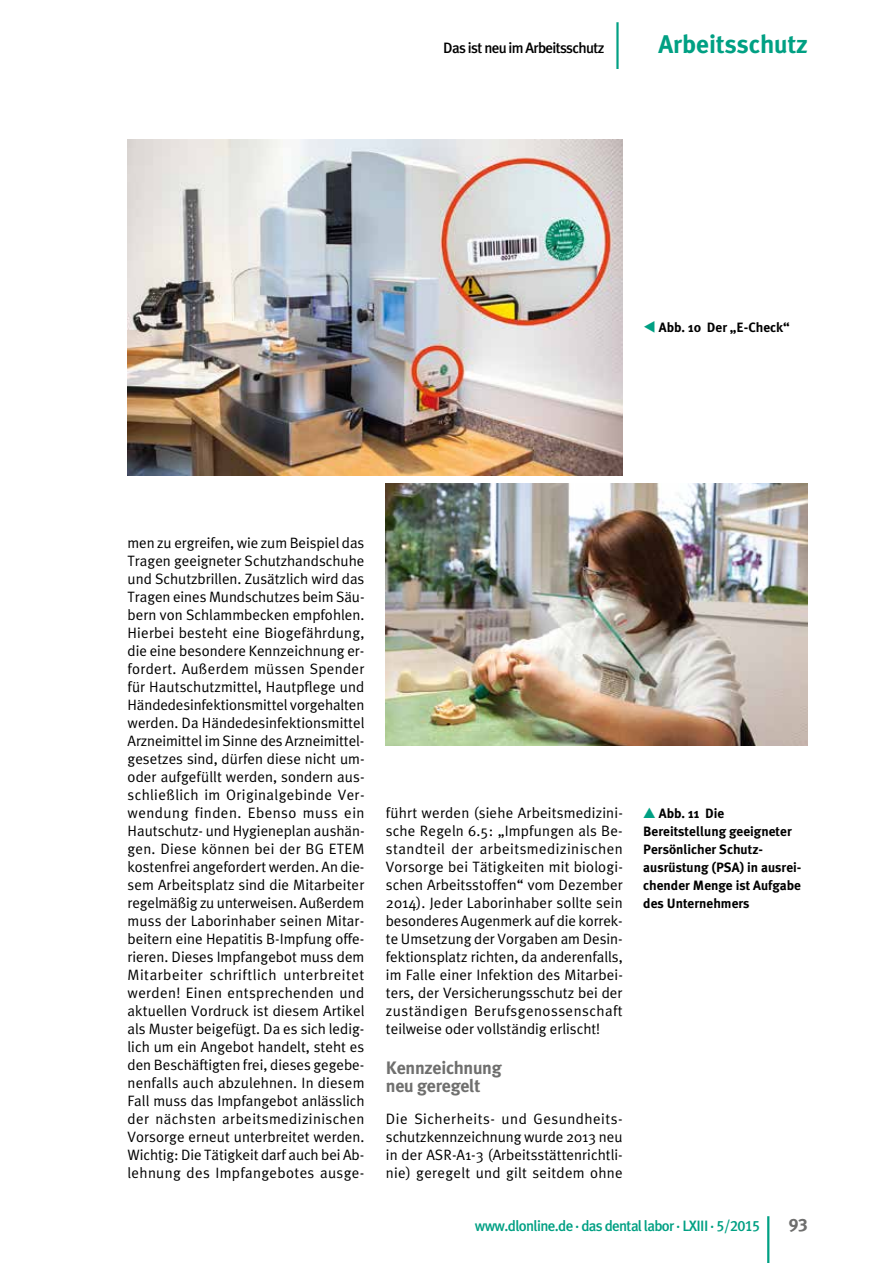
<style>
.page{position:relative;width:893px;height:1263px;background:#fff}
.page>*{position:absolute;margin:0;border:0;box-sizing:border-box;transform-origin:0 0}
.t1{font:64.95px "Helvetica Neue";color:#00a083;scale:.39 1}
.t2{font:700 25.5px "Meta Plus";color:#00a083}
.t3{font:700 18px/18px "Meta Plus";letter-spacing:-.015em;color:#6f6f6e}
.t4{font:18px "Meta Plus Bold Caps";color:#6f6f6e}
.t5{font:15px/18px "Meta Plus Normal";color:#000;text-align:justify}
.t6{font:500 15px "Meta Plus";letter-spacing:-.045em;color:#00a083}
.t7{font:500 15px "Meta Plus";letter-spacing:-.045em;color:#000}
.t8{font:700 13.5px/18px "Meta Plus";color:#000}
.s1{font-family:"All You Need";font-weight:400;font-size:15px;color:#00a083}
.s2{font-family:"Meta Plus Medium Caps";font-weight:400}
</style>
<div class="page">
<hr style="left:767px;top:1216px;width:2px;height:47px;background:#00a083">
<img style="left:128px;top:140px;width:495px;height:335px">
<img style="left:386px;top:483px;width:422px;height:262px">
<p class="t7" style="left:443px;top:39px;width:163px">Das ist neu im Arbeitsschutz</p>
<h1 class="t1" style="left:615px;top:-1px;width:16px">l</h1>
<h2 class="t2" style="left:658px;top:29px;width:151px">Arbeitsschutz</h2>
<p class="t8" style="left:643px;top:318px;width:148px"><span class="s1">d</span> Abb. 10 Der „E-Check“</p>
<p class="t5" style="left:128px;top:533px;width:239px">men zu ergreifen, wie zum Beispiel das Tragen geeigneter Schutzhandschuhe und Schutzbrillen. Zusätzlich wird das Tragen eines Mundschutzes beim Säu&shy;bern von Schlammbecken empfohlen.<br>Hierbei besteht eine Biogefährdung, die eine besondere Kennzeichnung er&shy;fordert. Außerdem müssen Spender für Hautschutzmittel, Hautpflege und Händedesinfektionsmittel vorgehalten werden. Da Händedesinfektionsmittel Arzneimittel im Sinne des Arzneimittel&shy;gesetzes sind, dürfen diese nicht um&shy;oder aufgefüllt werden, sondern aus&shy;schließlich im Originalgebinde Ver&shy;wendung finden. Ebenso muss ein Hautschutz- und Hygieneplan aushän&shy;gen. Diese können bei der BG ETEM kostenfrei angefordert werden. An die&shy;sem Arbeitsplatz sind die Mitarbeiter regelmäßig zu unterweisen. Außerdem muss der Laborinhaber seinen Mitar&shy;beitern eine Hepatitis B-Impfung offe&shy;rieren. Dieses Impfangebot muss dem Mitarbeiter schriftlich unterbreitet werden! Einen entsprechenden und aktuellen Vordruck ist diesem Artikel als Muster beigefügt. Da es sich ledig&shy;lich um ein Angebot handelt, steht es den Beschäftigten frei, dieses gegebe&shy;nenfalls auch abzulehnen. In diesem Fall muss das Impfangebot anlässlich der nächsten arbeitsmedizinischen Vorsorge erneut unterbreitet werden.<br>Wichtig: Die Tätigkeit darf auch bei Ab&shy;lehnung des Impfangebotes ausge-</p>
<p class="t5" style="left:386px;top:803px;width:238px">führt werden (siehe Arbeitsmedizini&shy;sche Regeln 6.5: „Impfungen als Be&shy;standteil der arbeitsmedizinischen Vorsorge bei Tätigkeiten mit biologi&shy;schen Arbeitsstoffen“ vom Dezember 2014). Jeder Laborinhaber sollte sein besonderes Augenmerk auf die korrek&shy;te Umsetzung der Vorgaben am Desin&shy;fektionsplatz richten, da anderenfalls, im Falle einer Infektion des Mitarbei&shy;ters, der Versicherungsschutz bei der zuständigen Berufsgenossenschaft teilweise oder vollständig erlischt!</p>
<p class="t3" style="left:386px;top:1059px;width:117px">Kennzeichnung neu geregelt</p>
<p class="t5" style="left:386px;top:1109px;width:238px">Die Sicherheits- und Gesundheits&shy;schutzkennzeichnung wurde 2013 neu in der ASR-A1-3 (Arbeitsstättenrichtli&shy;nie) geregelt und gilt seitdem ohne</p>
<p class="t8" style="left:643px;top:804px;width:160px"><span class="s1">e</span> Abb. 11 Die<br>Bereitstellung geeigneter<br>Persönlicher Schutz&shy;ausrüstung (PSA) in ausrei&shy;chender Menge ist Aufgabe des Unternehmers</p>
<p class="t6" style="left:475px;top:1217px;width:287px">www.dlonline.de · das dental labor · LXIII · <span class="s2">5/2015</span></p>
<p class="t4" style="left:789px;top:1214px;width:21px">93</p>
</div>
